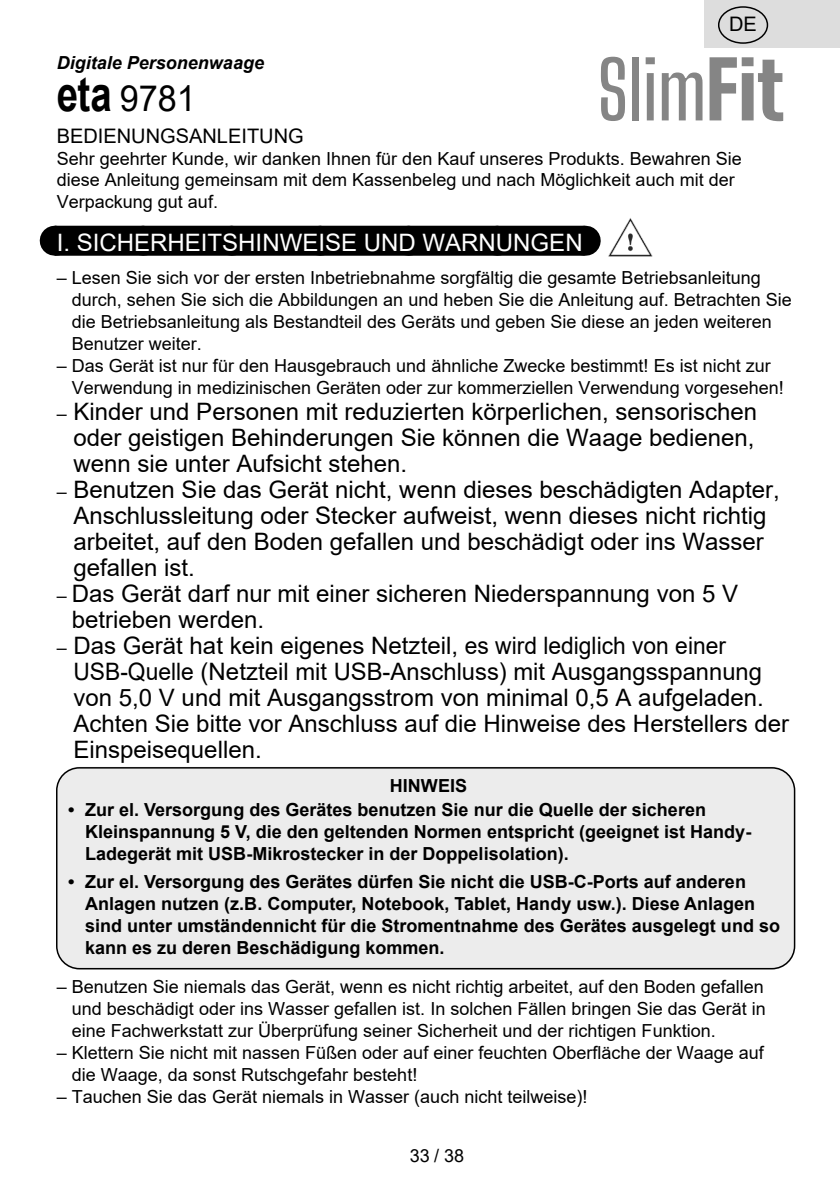
<style>
.page{position:relative;width:840px;height:1191px;background:#fff}
.page>*{position:absolute;margin:0;border:0;box-sizing:border-box;transform-origin:0 0}
.Normální{font:36px "Arial";color:#000;scale:.95 1}
.Normální-2{font:24px/26px "Arial";color:#000}
.Grafický_nadpis_ETA{font:24px "Arial";color:#fff}
.Normální-3{font:20px "Arial";color:#000}
.Normální-4{font:18px/22px "Arial";color:#000}
.RÁMEČEK_-_nadpisek{font:700 18px/21.8px "Arial";color:#000}
.Normální-5{font:italic 700 18px "Arial";color:#000}
.s1{font-weight:700;font-size:48px}
.s2{font-size:18px}
</style>
<div class="page">
<div style="left:55px;top:226px;width:529px;height:30px;background:#000"></div>
<svg style="left:143px;top:255px;width:397px;height:1px"></svg>
<hr style="left:584px;top:226px;width:1px;height:30px;background:#000">
<div style="left:57px;top:766px;width:737px;height:203px;background:#ececec;border-radius:23px"></div>
<div style="left:56px;top:767px;width:738px;height:202px;border:2px solid #000;border-radius:23px"></div>
<img style="left:608px;top:218px;width:45px;height:39px">
<svg style="left:600px;top:57px;width:24px;height:64px"></svg>
<div style="left:631px;top:57px;width:7px;height:63px;background:#858585"></div>
<svg style="left:645px;top:57px;width:9px;height:63px"></svg>
<svg style="left:661px;top:72px;width:41px;height:48px"></svg>
<svg style="left:709px;top:57px;width:73px;height:64px"></svg>
<div style="left:704px;top:0;width:135px;height:48px;background:#ddd"></div>
<div style="left:717px;top:6px;width:50px;height:38px;border:1px solid #000;border-radius:50%"></div>
<p class="Normální-3" style="left:728px;top:10px;width:29px">DE</p>
<p class="Normální-5" style="left:57px;top:51px;width:209px">Digitale Personenwaage</p>
<p class="Normální" style="left:57px;top:74px;width:148px"><span class="s1">eta</span> 9781</p>
<p class="Normální-3" style="left:57px;top:123px;width:248px">BEDIENUNGSANLEITUNG</p>
<p class="Normální-4" style="left:57px;top:147px;width:686px">Sehr geehrter Kunde, wir danken Ihnen für den Kauf unseres Produkts. Bewahren Sie</p>
<p class="Normální-4" style="left:57px;top:169px;width:679px;line-height:21.4px">diese Anleitung gemeinsam mit dem Kassenbeleg und nach Möglichkeit auch mit der<br>Verpackung gut auf.</p>
<p class="Grafický_nadpis_ETA" style="left:57px;top:226px;width:527px">I. SICHERHEITSHINWEISE UND WARNUNGEN</p>
<p class="Normální-4" style="left:72px;top:267px;width:721px;text-indent:-15px">– Lesen Sie sich vor der ersten Inbetriebnahme sorgfältig die gesamte Betriebsanleitung durch, sehen Sie sich die Abbildungen an und heben Sie die Anleitung auf. Betrachten Sie die Betriebsanleitung als Bestandteil des Geräts und geben Sie diese an jeden weiteren Benutzer weiter.</p>
<p class="Normální-4" style="left:72px;top:355px;width:713px;text-indent:-15px">– Das Gerät ist nur für den Hausgebrauch und ähnliche Zwecke bestimmt! Es ist nicht zur<br>Verwendung in medizinischen Geräten oder zur kommerziellen Verwendung vorgesehen!</p>
<p class="Normální-2" style="left:73px;top:399px;width:684px;text-align:justify;text-indent:-17px"><span class="s2">–</span> Kinder und Personen mit reduzierten körperlichen, sensorischen oder geistigen Behinderungen Sie können die Waage bedienen, wenn sie unter Aufsicht stehen.</p>
<p class="Normální-2" style="left:73px;top:477px;width:707px;text-indent:-17px"><span class="s2">–</span> Benutzen Sie das Gerät nicht, wenn dieses beschädigten Adapter, Anschlussleitung oder Stecker aufweist, wenn dieses nicht richtig arbeitet, auf den Boden gefallen und beschädigt oder ins Wasser gefallen ist.</p>
<p class="Normální-2" style="left:72px;top:581px;width:667px;text-indent:-15px"><span class="s2">–</span> Das Gerät darf nur mit einer sicheren Niederspannung von 5 V betrieben werden.</p>
<p class="Normální-2" style="left:73px;top:633px;width:716px;text-indent:-17px"><span class="s2">–</span> Das Gerät hat kein eigenes Netzteil, es wird lediglich von einer USB-Quelle (Netzteil mit USB-Anschluss) mit Ausgangsspannung von 5,0 V und mit Ausgangsstrom von minimal 0,5 A aufgeladen.<br>Achten Sie bitte vor Anschluss auf die Hinweise des Herstellers der Einspeisequellen.</p>
<p class="RÁMEČEK_-_nadpisek" style="left:390px;top:775px;width:79px">HINWEIS</p>
<p class="RÁMEČEK_-_nadpisek" style="left:85px;top:799px;width:667px;text-indent:-17px">• Zur el. Versorgung des Gerätes benutzen Sie nur die Quelle der sicheren<br>Kleinspannung 5 V, die den geltenden Normen entspricht (geeignet ist Handy-<br>Ladegerät mit USB-Mikrostecker in der Doppelisolation).</p>
<p class="RÁMEČEK_-_nadpisek" style="left:85px;top:871px;width:696px;text-indent:-17px">• Zur el. Versorgung des Gerätes dürfen Sie nicht die USB-C-Ports auf anderen Anlagen nutzen (z.B. Computer, Notebook, Tablet, Handy usw.). Diese Anlagen sind unter umständennicht für die Stromentnahme des Gerätes ausgelegt und so kann es zu deren Beschädigung kommen.</p>
<p class="Normální-4" style="left:72px;top:975px;width:695px;text-align:justify;text-indent:-15px">– Benutzen Sie niemals das Gerät, wenn es nicht richtig arbeitet, auf den Boden gefallen und beschädigt oder ins Wasser gefallen ist. In solchen Fällen bringen Sie das Gerät in eine Fachwerkstatt zur Überprüfung seiner Sicherheit und der richtigen Funktion.</p>
<p class="Normální-4" style="left:72px;top:1041px;width:693px;text-indent:-15px">– Klettern Sie nicht mit nassen Füßen oder auf einer feuchten Oberfläche der Waage auf die Waage, da sonst Rutschgefahr besteht!</p>
<p class="Normální-4" style="left:57px;top:1085px;width:532px">– Tauchen Sie das Gerät niemals in Wasser (auch nicht teilweise)!</p>
<p class="Normální-4" style="left:410px;top:1144px;width:56px">33 / 38</p>
</div>
